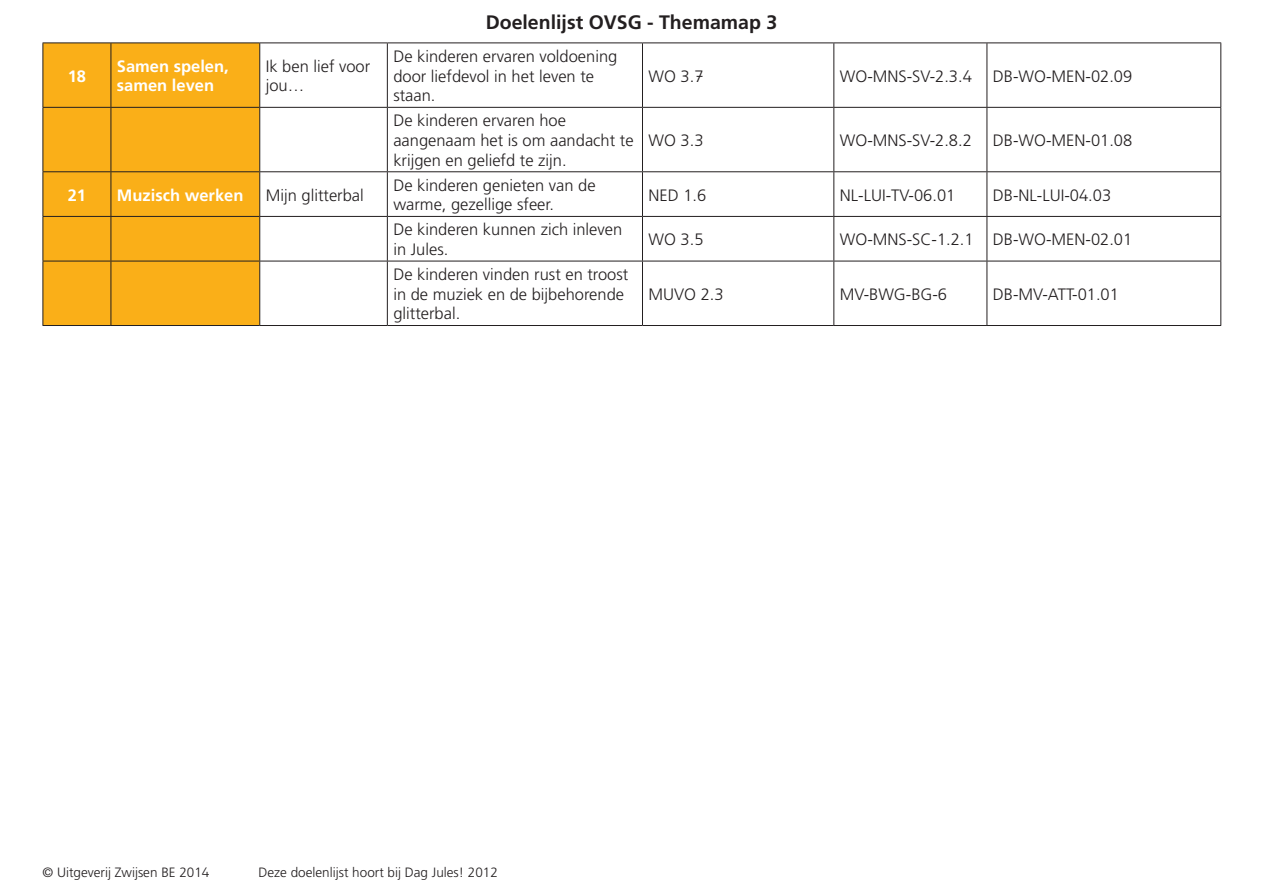
<style>
.page{position:relative;width:1263px;height:893px;background:#fff}
.page>*{position:absolute;margin:0;border:0;box-sizing:border-box;transform-origin:0 0}
.t1{font:700 19.5px "Zwijsen Frutiger";color:#231f20}
.t2{font:300 16.5px/19.8px "Zwijsen Frutiger";color:#231f20}
.t3{font:700 16.5px/19.8px "Zwijsen Frutiger";color:#fff}
.t4{font:300 13.5px "Zwijsen Frutiger";color:#231f20}
</style>
<div class="page">
<div style="left:44px;top:44px;width:215px;height:281px;background:#faaf18"></div>
<hr style="left:43px;top:43px;width:68px;height:1px;background:#231f20">
<hr style="left:43px;top:43px;width:1px;height:64px;background:#231f20">
<hr style="left:111px;top:43px;width:149px;height:1px;background:#231f20">
<hr style="left:111px;top:43px;width:1px;height:64px;background:#231f20">
<hr style="left:260px;top:43px;width:127px;height:1px;background:#231f20">
<hr style="left:259px;top:43px;width:1px;height:64px;background:#231f20">
<hr style="left:387px;top:43px;width:255px;height:1px;background:#231f20">
<hr style="left:387px;top:43px;width:1px;height:64px;background:#231f20">
<hr style="left:642px;top:43px;width:192px;height:1px;background:#231f20">
<hr style="left:642px;top:43px;width:1px;height:64px;background:#231f20">
<hr style="left:834px;top:43px;width:153px;height:1px;background:#231f20">
<hr style="left:833px;top:43px;width:1px;height:64px;background:#231f20">
<hr style="left:987px;top:43px;width:234px;height:1px;background:#231f20">
<hr style="left:986px;top:43px;width:1px;height:64px;background:#231f20">
<hr style="left:1220px;top:43px;width:1px;height:64px;background:#231f20">
<hr style="left:43px;top:107px;width:68px;height:1px;background:#231f20">
<hr style="left:43px;top:108px;width:1px;height:63px;background:#231f20">
<hr style="left:111px;top:107px;width:149px;height:1px;background:#231f20">
<hr style="left:111px;top:108px;width:1px;height:63px;background:#231f20">
<hr style="left:260px;top:107px;width:127px;height:1px;background:#231f20">
<hr style="left:259px;top:108px;width:1px;height:63px;background:#231f20">
<hr style="left:387px;top:107px;width:255px;height:1px;background:#231f20">
<hr style="left:387px;top:108px;width:1px;height:63px;background:#231f20">
<hr style="left:642px;top:107px;width:192px;height:1px;background:#231f20">
<hr style="left:642px;top:108px;width:1px;height:63px;background:#231f20">
<hr style="left:834px;top:107px;width:153px;height:1px;background:#231f20">
<hr style="left:833px;top:108px;width:1px;height:63px;background:#231f20">
<hr style="left:987px;top:107px;width:234px;height:1px;background:#231f20">
<hr style="left:986px;top:108px;width:1px;height:63px;background:#231f20">
<hr style="left:1220px;top:108px;width:1px;height:63px;background:#231f20">
<hr style="left:43px;top:171px;width:68px;height:1px;background:#231f20">
<hr style="left:43px;top:172px;width:1px;height:44px;background:#231f20">
<hr style="left:111px;top:171px;width:149px;height:1px;background:#231f20">
<hr style="left:111px;top:172px;width:1px;height:44px;background:#231f20">
<hr style="left:260px;top:171px;width:127px;height:1px;background:#231f20">
<hr style="left:259px;top:172px;width:1px;height:44px;background:#231f20">
<hr style="left:387px;top:171px;width:255px;height:1px;background:#231f20">
<hr style="left:387px;top:172px;width:1px;height:44px;background:#231f20">
<hr style="left:642px;top:171px;width:192px;height:1px;background:#231f20">
<hr style="left:642px;top:172px;width:1px;height:44px;background:#231f20">
<hr style="left:834px;top:171px;width:153px;height:1px;background:#231f20">
<hr style="left:833px;top:172px;width:1px;height:44px;background:#231f20">
<hr style="left:987px;top:171px;width:234px;height:1px;background:#231f20">
<hr style="left:986px;top:172px;width:1px;height:44px;background:#231f20">
<hr style="left:1220px;top:172px;width:1px;height:44px;background:#231f20">
<hr style="left:43px;top:216px;width:68px;height:1px;background:#231f20">
<hr style="left:43px;top:217px;width:1px;height:44px;background:#231f20">
<hr style="left:111px;top:216px;width:149px;height:1px;background:#231f20">
<hr style="left:111px;top:217px;width:1px;height:44px;background:#231f20">
<hr style="left:260px;top:216px;width:127px;height:1px;background:#231f20">
<hr style="left:259px;top:217px;width:1px;height:44px;background:#231f20">
<hr style="left:387px;top:216px;width:255px;height:1px;background:#231f20">
<hr style="left:387px;top:217px;width:1px;height:44px;background:#231f20">
<hr style="left:642px;top:216px;width:192px;height:1px;background:#231f20">
<hr style="left:642px;top:217px;width:1px;height:44px;background:#231f20">
<hr style="left:834px;top:216px;width:153px;height:1px;background:#231f20">
<hr style="left:833px;top:217px;width:1px;height:44px;background:#231f20">
<hr style="left:987px;top:216px;width:234px;height:1px;background:#231f20">
<hr style="left:986px;top:217px;width:1px;height:44px;background:#231f20">
<hr style="left:1220px;top:217px;width:1px;height:44px;background:#231f20">
<hr style="left:43px;top:261px;width:68px;height:1px;background:#231f20">
<hr style="left:43px;top:261px;width:1px;height:64px;background:#231f20">
<hr style="left:111px;top:261px;width:149px;height:1px;background:#231f20">
<hr style="left:111px;top:261px;width:1px;height:64px;background:#231f20">
<hr style="left:260px;top:261px;width:127px;height:1px;background:#231f20">
<hr style="left:259px;top:261px;width:1px;height:64px;background:#231f20">
<hr style="left:387px;top:261px;width:255px;height:1px;background:#231f20">
<hr style="left:387px;top:261px;width:1px;height:64px;background:#231f20">
<hr style="left:642px;top:261px;width:192px;height:1px;background:#231f20">
<hr style="left:642px;top:261px;width:1px;height:64px;background:#231f20">
<hr style="left:834px;top:261px;width:153px;height:1px;background:#231f20">
<hr style="left:833px;top:261px;width:1px;height:64px;background:#231f20">
<hr style="left:987px;top:261px;width:234px;height:1px;background:#231f20">
<hr style="left:986px;top:261px;width:1px;height:64px;background:#231f20">
<hr style="left:1220px;top:261px;width:1px;height:64px;background:#231f20">
<hr style="left:43px;top:325px;width:68px;height:1px;background:#231f20">
<hr style="left:111px;top:325px;width:149px;height:1px;background:#231f20">
<hr style="left:260px;top:325px;width:127px;height:1px;background:#231f20">
<hr style="left:387px;top:325px;width:255px;height:1px;background:#231f20">
<hr style="left:642px;top:325px;width:192px;height:1px;background:#231f20">
<hr style="left:834px;top:325px;width:153px;height:1px;background:#231f20">
<hr style="left:987px;top:325px;width:234px;height:1px;background:#231f20">
<p class="t1" style="left:486px;top:11px;width:293px">Doelenlijst OVSG - Themamap 3</p>
<p class="t3" style="left:68px;top:66px;width:20px">18</p>
<p class="t3" style="left:117px;top:56px;width:113px">Samen spelen, samen leven</p>
<p class="t2" style="left:266px;top:56px;width:106px">Ik ben lief voor jou…</p>
<p class="t2" style="left:393px;top:46px;width:226px">De kinderen ervaren voldoening door liefdevol in het leven te staan.</p>
<p class="t2" style="left:393px;top:111px;width:242px">De kinderen ervaren hoe aangenaam het is om aandacht te krijgen en geliefd te zijn.</p>
<p class="t2" style="left:648px;top:66px;width:57px">WO 3.7</p>
<p class="t2" style="left:840px;top:66px;width:134px">WO-MNS-SV-2.3.4</p>
<p class="t2" style="left:993px;top:66px;width:141px">DB-WO-MEN-02.09</p>
<p class="t2" style="left:648px;top:130px;width:57px">WO 3.3</p>
<p class="t2" style="left:840px;top:130px;width:134px">WO-MNS-SV-2.8.2</p>
<p class="t2" style="left:993px;top:130px;width:141px">DB-WO-MEN-01.08</p>
<p class="t3" style="left:68px;top:185px;width:20px">21</p>
<p class="t3" style="left:117px;top:185px;width:128px">Muzisch werken</p>
<p class="t2" style="left:266px;top:185px;width:100px">Mijn glitterbal</p>
<p class="t2" style="left:393px;top:175px;width:204px">De kinderen genieten van de warme, gezellige sfeer.</p>
<p class="t2" style="left:648px;top:185px;width:59px">NED 1.6</p>
<p class="t2" style="left:840px;top:185px;width:117px">NL-LUI-TV-06.01</p>
<p class="t2" style="left:993px;top:185px;width:120px">DB-NL-LUI-04.03</p>
<p class="t2" style="left:393px;top:220px;width:230px">De kinderen kunnen zich inleven in Jules.</p>
<p class="t2" style="left:648px;top:229px;width:57px">WO 3.5</p>
<p class="t2" style="left:840px;top:229px;width:294px">WO-MNS-SC-1.2.1 DB-WO-MEN-02.01</p>
<p class="t2" style="left:393px;top:264px;width:237px">De kinderen vinden rust en troost in de muziek en de bijbehorende glitterbal.</p>
<p class="t2" style="left:648px;top:284px;width:77px">MUVO 2.3</p>
<p class="t2" style="left:840px;top:284px;width:109px">MV-BWG-BG-6</p>
<p class="t2" style="left:993px;top:284px;width:128px">DB-MV-ATT-01.01</p>
<p class="t4" style="left:43px;top:865px;width:168px">© Uitgeverij Zwijsen BE 2014</p>
<p class="t4" style="left:259px;top:865px;width:241px">Deze doelenlijst hoort bij Dag Jules! 2012</p>
</div>
